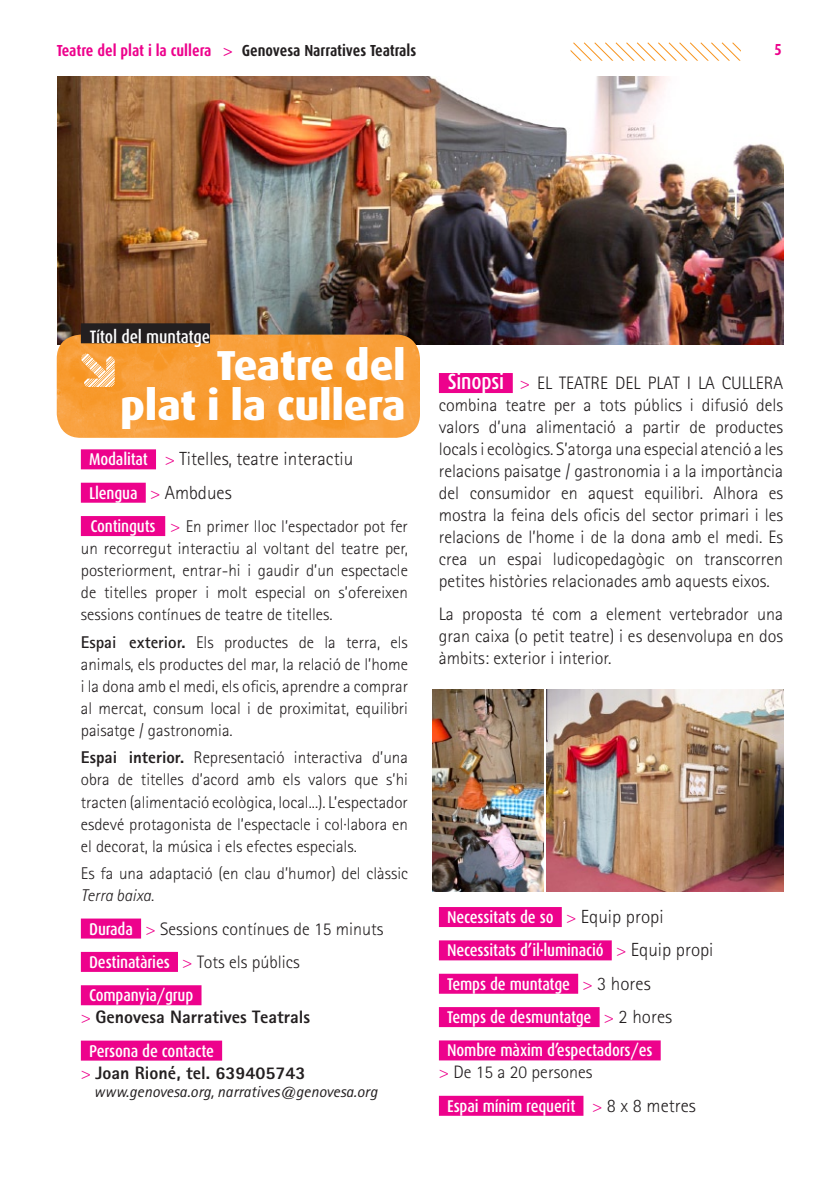
<style>
.page{position:relative;width:840px;height:1191px;background:#fff}
.page>*{position:absolute;margin:0;border:0;box-sizing:border-box;transform-origin:0 0}
.t1{font:800 42px/40px "Dax";letter-spacing:-.005em;color:#fff;text-align:right}
.t2{font:300 19px "Rotis Sans Serif";color:#231f20}
.t3{font:300 18px/22px "Rotis Sans Serif";color:#231f20;text-align:justify}
.t4{font:800 18px "Rotis Sans Serif";color:#231f20}
.t5{font:500 18px "Dax Condensed";letter-spacing:-.01em;color:#fff}
.t6{font:300 17px/22px "Rotis Sans Serif";color:#231f20;text-align:justify}
.t7{font:500 17px/33.4px "Dax Condensed";letter-spacing:-.01em;color:#fff}
.t8{font:700 16px "Dax Condensed";color:#231f20}
.t9{font:italic 16px "Rotis Sans Serif";color:#231f20}
.t10{font:700 16px "Dax Condensed";color:#ed028c}
.s1{color:#ed028c}
.s2{font-family:"Caecilia LT Std";font-weight:400;color:#ed028c}
.s3{font-family:"Dax Condensed";font-weight:500;font-size:17px;color:#fff}
.s4{font-size:18px;color:#ed028c}
.s5{font-family:"Rotis Sans Serif";font-weight:300;font-size:18px;color:#ed028c}
.s6{font-family:"Rotis Sans Serif";font-weight:300;font-size:19px;color:#231f20}
.s7{font-family:"Dax Condensed";font-weight:500;color:#fff}
.s8{font-weight:700}
.s9{font-weight:800}
.s10{font-style:italic}
.s11{font-weight:300;color:#ed028c}
.s12{font-family:"Dax Condensed";font-weight:500;font-size:22px;color:#fff}
</style>
<div class="page">
<img style="left:57px;top:77px;width:725px;height:268px">
<img style="left:432px;top:689px;width:111px;height:202px">
<div style="left:81px;top:449px;width:75px;height:20px;background:#ed028c"></div>
<div style="left:81px;top:483px;width:65px;height:20px;background:#ed028c"></div>
<div style="left:81px;top:516px;width:84px;height:20px;background:#ed028c"></div>
<div style="left:81px;top:918px;width:60px;height:20px;background:#ed028c"></div>
<div style="left:81px;top:952px;width:97px;height:20px;background:#ed028c"></div>
<div style="left:81px;top:985px;width:120px;height:20px;background:#ed028c"></div>
<div style="left:81px;top:1040px;width:141px;height:20px;background:#ed028c"></div>
<img style="left:57px;top:334px;width:363px;height:104px">
<div style="left:438px;top:373px;width:74px;height:20px;background:#ed028c"></div>
<svg style="left:81px;top:353px;width:34px;height:34px"></svg>
<svg style="left:570px;top:42px;width:170px;height:19px"></svg>
<div style="left:81px;top:323px;width:129px;height:20px;background:#231f20"></div>
<div style="left:438px;top:907px;width:123px;height:20px;background:#ed028c"></div>
<div style="left:438px;top:940px;width:173px;height:20px;background:#ed028c"></div>
<div style="left:438px;top:973px;width:140px;height:20px;background:#ed028c"></div>
<div style="left:438px;top:1007px;width:161px;height:20px;background:#ed028c"></div>
<div style="left:438px;top:1040px;width:222px;height:20px;background:#ed028c"></div>
<div style="left:438px;top:1095px;width:145px;height:20px;background:#ed028c"></div>
<img style="left:546px;top:689px;width:236px;height:202px">
<p class="t8" style="left:57px;top:42px;width:361px"><span class="s1">Teatre del plat i la cullera</span> <span class="s2">&gt;</span> Genovesa Narratives Teatrals</p>
<p class="t10" style="left:774px;top:40px;width:9px">5</p>
<p class="t5" style="left:90px;top:327px;width:122px">Títol del muntatge</p>
<h1 class="t1" style="left:120px;top:345px;width:287px">Teatre del<br>plat i la cullera</h1>
<p class="t2" style="left:89px;top:448px;width:265px"><span class="s3">Modalitat</span> <span class="s4">&gt;</span> Titelles, teatre interactiu</p>
<p class="t7" style="left:89px;top:476px;width:144px">Llengua <span class="s5">&gt;</span> <span class="s6">Ambdues</span></p>
<p class="t6" style="left:81px;top:515px;width:328px;text-indent:10px"><span class="s7">Continguts</span> <span class="s4">&gt;</span> En primer lloc l’espectador pot fer un recorregut interactiu al voltant del teatre per, posteriorment, entrar-hi i gaudir d’un espectacle de titelles proper i molt especial on s’ofereixen sessions contínues de teatre de titelles.</p>
<p class="t6" style="left:81px;top:631px;width:328px"><span class="s8">Espai exterior.</span> Els productes de la terra, els animals, els productes del mar, la relació de l’home i la dona amb el medi, els oficis, aprendre a comprar al mercat, consum local i de proximitat, equilibri paisatge / gastronomia.</p>
<p class="t6" style="left:81px;top:746px;width:328px"><span class="s9">Espai interior.</span> Representació interactiva d’una obra de titelles d’acord amb els valors que s’hi tracten (alimentació ecològica, local...). L’espectador esdevé protagonista de l’espectacle i col·labora en el decorat, la música i els efectes especials.</p>
<p class="t6" style="left:81px;top:862px;width:328px">Es fa una adaptació (en clau d’humor) del clàssic<br><span class="s10">Terra baixa</span>.</p>
<p class="t3" style="left:89px;top:911px;width:296px;line-height:33.4px"><span class="s3">Durada</span> <span class="s1">&gt;</span> Sessions contínues de 15 minuts<br><span class="s3">Destinatàries</span> <span class="s1">&gt;</span> Tots els públics</p>
<p class="t7" style="left:89px;top:979px;width:106px">Companyia/grup</p>
<p class="t4" style="left:81px;top:1005px;width:230px"><span class="s11">&gt;</span> Genovesa Narratives Teatrals</p>
<p class="t7" style="left:89px;top:1034px;width:126px">Persona de contacte</p>
<p class="t4" style="left:81px;top:1061px;width:226px"><span class="s11">&gt;</span> Joan Rioné, tel. 639405743</p>
<p class="t9" style="left:94px;top:1081px;width:285px">www.genovesa.org, narratives@genovesa.org</p>
<p class="t3" style="left:438px;top:372px;width:345px;text-indent:9px"><span class="s12">Sinopsi</span> <span class="s1">&gt;</span> EL TEATRE DEL PLAT I LA CULLERA combina teatre per a tots públics i difusió dels valors d’una alimentació a partir de productes locals i ecològics. S’atorga una especial atenció a les relacions paisatge / gastronomia i a la importància del consumidor en aquest equilibri. Alhora es mostra la feina dels oficis del sector primari i les relacions de l’home i de la dona amb el medi. Es crea un espai ludicopedagògic on transcorren petites històries relacionades amb aquests eixos.</p>
<p class="t3" style="left:438px;top:603px;width:345px">La proposta té com a element vertebrador una gran caixa (o petit teatre) i es desenvolupa en dos àmbits: exterior i interior.</p>
<p class="t7" style="left:447px;top:900px;width:268px">Necessitats de so <span class="s5">&gt;</span> <span class="s6">Equip propi<br></span>Necessitats d’il·luminació <span class="s5">&gt;</span> <span class="s6">Equip propi<br></span>Temps de muntatge <span class="s5">&gt;</span> <span class="s6">3 hores<br></span>Temps de desmuntatge <span class="s5">&gt;</span> <span class="s6">2 hores<br></span>Nombre màxim d’espectadors/es</p>
<p class="t3" style="left:438px;top:1061px;width:155px"><span class="s1">&gt;</span> De 15 a 20 persones</p>
<p class="t7" style="left:447px;top:1089px;width:250px">Espai mínim requerit <span class="s5">&gt;</span> <span class="s6">8 x 8 metres</span></p>
</div>
